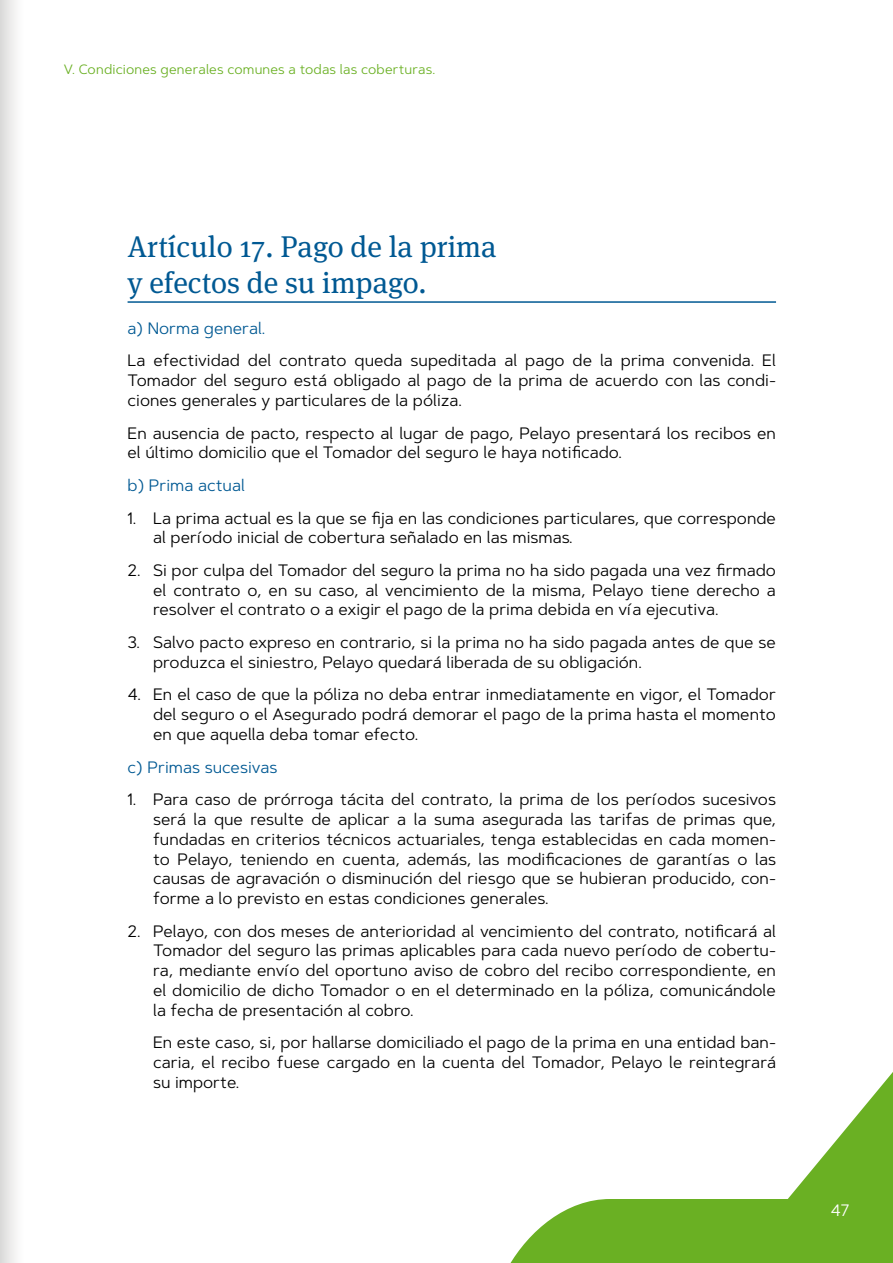
<style>
.page{position:relative;width:893px;height:1263px;background:#fff}
.page>*{position:absolute;margin:0;border:0;box-sizing:border-box;transform-origin:0 0}
.Cláusulas_Riesgos_Extraordinarios{font:30px/36px "Meta Serif Pro";color:#005993}
.Base{font:16.5px/19.8px "Artegra Sans";color:#000;text-align:justify}
.texto_bull1{font:16.5px/19.8px "Artegra Sans";color:#000;text-align:justify}
.Base-2{font:16.5px "Artegra Sans";color:#005993}
.t1{font:16.5px "Artegra Sans";color:#fff}
.t2{font:13.5px "Artegra Sans";letter-spacing:.015em;color:#6ab023}
</style>
<div class="page">
<svg style="left:510px;top:1072px;width:383px;height:191px"></svg>
<hr style="left:128px;top:301px;width:648px;height:2px;background:#005993">
<div style="left:0;top:0;width:40px;height:1263px;background:linear-gradient(to right,#e3e2e2,#fff)"></div>
<p class="t2" style="left:64px;top:60px;width:373px">V. Condiciones generales comunes a todas las coberturas.</p>
<p class="Cláusulas_Riesgos_Extraordinarios" style="left:128px;top:227px;width:370px">Artículo 17. Pago de la prima y efectos de su impago.</p>
<p class="Base-2" style="left:128px;top:317px;width:139px">a) Norma general.</p>
<p class="Base" style="left:128px;top:350px;width:650px">La efectividad del contrato queda supeditada al pago de la prima convenida. El Tomador del seguro está obligado al pago de la prima de acuerdo con las condi&shy;ciones generales y particulares de la póliza.</p>
<p class="Base" style="left:128px;top:423px;width:650px">En ausencia de pacto, respecto al lugar de pago, Pelayo presentará los recibos en el último domicilio que el Tomador del seguro le haya notificado.</p>
<p class="Base-2" style="left:128px;top:474px;width:119px">b) Prima actual</p>
<p class="Base" style="left:153px;top:507px;width:624px;text-indent:-26px">1. La prima actual es la que se fija en las condiciones particulares, que corresponde al período inicial de cobertura señalado en las mismas.</p>
<p class="Base" style="left:153px;top:560px;width:624px;text-indent:-26px">2. Si por culpa del Tomador del seguro la prima no ha sido pagada una vez firmado el contrato o, en su caso, al vencimiento de la misma, Pelayo tiene derecho a resolver el contrato o a exigir el pago de la prima debida en vía ejecutiva.</p>
<p class="Base" style="left:153px;top:632px;width:624px;text-indent:-26px">3. Salvo pacto expreso en contrario, si la prima no ha sido pagada antes de que se produzca el siniestro, Pelayo quedará liberada de su obligación.</p>
<p class="Base" style="left:153px;top:684px;width:624px;text-indent:-26px">4. En el caso de que la póliza no deba entrar inmediatamente en vigor, el Tomador del seguro o el Asegurado podrá demorar el pago de la prima hasta el momento en que aquella deba tomar efecto.</p>
<p class="Base-2" style="left:128px;top:755px;width:151px">c) Primas sucesivas</p>
<p class="Base" style="left:153px;top:789px;width:624px;text-indent:-26px">1. Para caso de prórroga tácita del contrato, la prima de los períodos sucesivos será la que resulte de aplicar a la suma asegurada las tarifas de primas que, fundadas en criterios técnicos actuariales, tenga establecidas en cada momen&shy;to Pelayo, teniendo en cuenta, además, las modificaciones de garantías o las causas de agravación o disminución del riesgo que se hubieran producido, con&shy;forme a lo previsto en estas condiciones generales.</p>
<p class="Base" style="left:153px;top:921px;width:624px;text-indent:-26px">2. Pelayo, con dos meses de anterioridad al vencimiento del contrato, notificará al Tomador del seguro las primas aplicables para cada nuevo período de cobertu&shy;ra, mediante envío del oportuno aviso de cobro del recibo correspondiente, en el domicilio de dicho Tomador o en el determinado en la póliza, comunicándole la fecha de presentación al cobro.</p>
<p class="texto_bull1" style="left:153px;top:1032px;width:624px">En este caso, si, por hallarse domiciliado el pago de la prima en una entidad ban&shy;caria, el recibo fuese cargado en la cuenta del Tomador, Pelayo le reintegrará su importe.</p>
<p class="t1" style="left:831px;top:1198px;width:21px">47</p>
</div>
